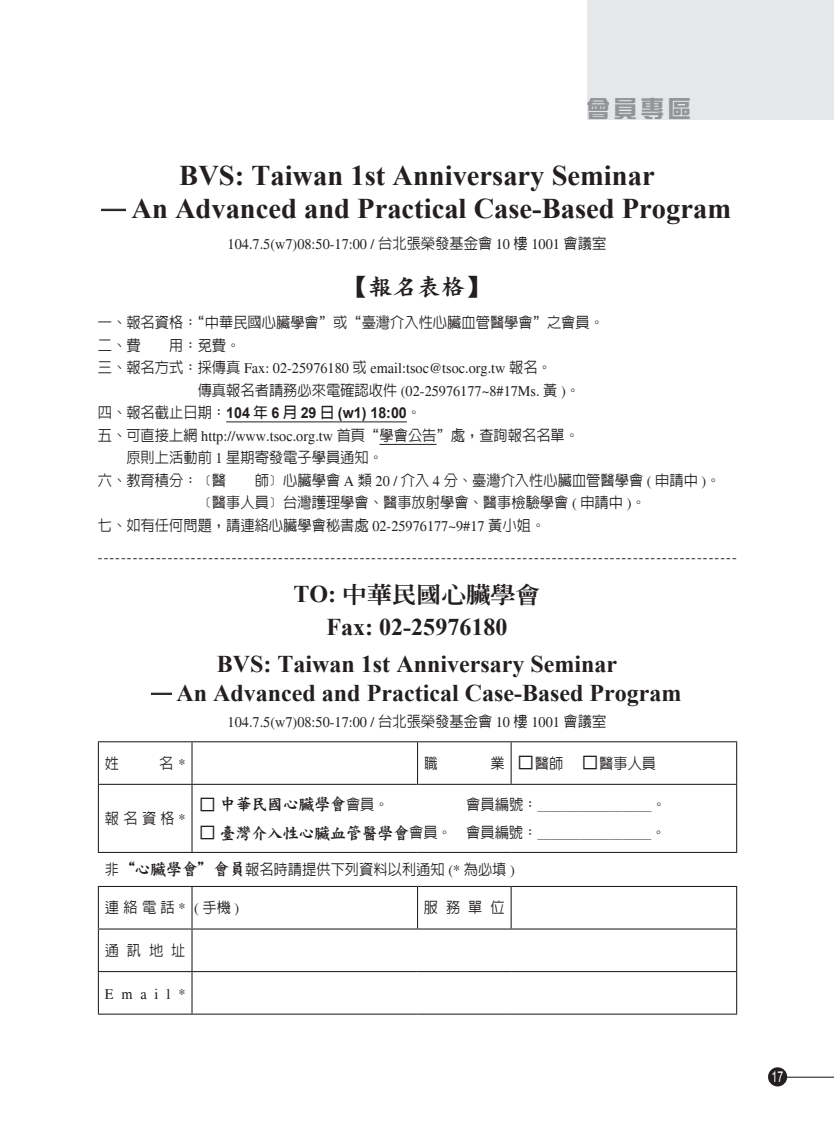
<style>
.page{position:relative;width:834px;height:1132px;background:#fff}
.page>*{position:absolute;margin:0;border:0;box-sizing:border-box;transform-origin:0 0}
.t1{font:700 28.5px/33px "Times New Roman";color:#231f20}
.t2{font:700 24px/37px "Times New Roman";color:#231f20;text-align:center}
.t3{font:24px "DF Kai XB HK BF";color:#231f20}
.t4{font:800 22.5px "Inn Ming";color:#231f20;scale:1.1 1}
.t5{font:900 22.5px "Sing Yi";color:#939598}
.t6{font:16.5px "DF Kai XB HK BF";color:#231f20;scale:.95 1}
.t7{font:500 15px/22.5px "Lin Gothic";color:#231f20;scale:.95 1}
.t8{font:15px/22.5px "Times";color:#231f20;scale:.95 1}
.t9{font:700 15px "Arial";color:#231f20;scale:.95 1}
.t10{font:15px "Arial";color:#fff;scale:.7 1}
.s1{font-family:"Lin Gothic";font-weight:500}
.s2{font-family:"Lin Gothic"}
.s3{font-family:"Times";font-weight:400}
.s4{font-family:"Times New Roman";font-weight:700;font-size:24px}
.s5{font-family:"DF Hei Lt HK BF";font-weight:400;font-size:18px}
.s6{font-family:"DF Hei Lt HK BF";font-size:18px}
.s7{font-family:"Lin Gothic";font-weight:500;font-size:15px}
.s8{font-family:"DF Kai XB HK BF";font-weight:400;font-size:16.5px}
</style>
<div class="page">
<div style="left:767px;top:1066px;width:20px;height:20px;background:#231f20;border-radius:50%"></div>
<hr style="left:786px;top:1076px;width:47px;height:1px;background:#231f20">
<div style="left:587px;top:0;width:246px;height:119px;background:#e6e7e9"></div>
<hr style="left:226px;top:421px;width:181px;height:1px;background:#231f20">
<hr style="left:379px;top:444px;width:57px;height:1px;background:#231f20">
<hr style="left:98px;top:741px;width:94px;height:1px;background:#231f20">
<hr style="left:98px;top:742px;width:1px;height:41px;background:#231f20">
<hr style="left:192px;top:741px;width:225px;height:1px;background:#231f20">
<hr style="left:191px;top:742px;width:1px;height:41px;background:#231f20">
<hr style="left:417px;top:741px;width:94px;height:1px;background:#231f20">
<hr style="left:417px;top:742px;width:1px;height:41px;background:#231f20">
<hr style="left:511px;top:741px;width:226px;height:1px;background:#231f20">
<hr style="left:510px;top:742px;width:1px;height:41px;background:#231f20">
<hr style="left:736px;top:742px;width:1px;height:41px;background:#231f20">
<hr style="left:98px;top:783px;width:94px;height:1px;background:#231f20">
<hr style="left:98px;top:784px;width:1px;height:67px;background:#231f20">
<hr style="left:192px;top:783px;width:225px;height:1px;background:#231f20">
<hr style="left:191px;top:784px;width:1px;height:67px;background:#231f20">
<hr style="left:417px;top:783px;width:94px;height:1px;background:#231f20">
<hr style="left:511px;top:783px;width:226px;height:1px;background:#231f20">
<hr style="left:736px;top:784px;width:1px;height:67px;background:#231f20">
<hr style="left:98px;top:851px;width:94px;height:1px;background:#231f20">
<hr style="left:192px;top:851px;width:225px;height:1px;background:#231f20">
<hr style="left:417px;top:851px;width:94px;height:1px;background:#231f20">
<hr style="left:511px;top:851px;width:226px;height:1px;background:#231f20">
<hr style="left:98px;top:885px;width:94px;height:1px;background:#231f20">
<hr style="left:98px;top:886px;width:1px;height:42px;background:#231f20">
<hr style="left:192px;top:885px;width:225px;height:1px;background:#231f20">
<hr style="left:191px;top:886px;width:1px;height:42px;background:#231f20">
<hr style="left:417px;top:885px;width:94px;height:1px;background:#231f20">
<hr style="left:417px;top:886px;width:1px;height:42px;background:#231f20">
<hr style="left:511px;top:885px;width:226px;height:1px;background:#231f20">
<hr style="left:510px;top:886px;width:1px;height:42px;background:#231f20">
<hr style="left:736px;top:886px;width:1px;height:42px;background:#231f20">
<hr style="left:98px;top:928px;width:94px;height:1px;background:#231f20">
<hr style="left:98px;top:929px;width:1px;height:41px;background:#231f20">
<hr style="left:192px;top:928px;width:225px;height:1px;background:#231f20">
<hr style="left:191px;top:929px;width:1px;height:41px;background:#231f20">
<hr style="left:417px;top:928px;width:94px;height:1px;background:#231f20">
<hr style="left:511px;top:928px;width:226px;height:1px;background:#231f20">
<hr style="left:736px;top:929px;width:1px;height:41px;background:#231f20">
<hr style="left:98px;top:970px;width:94px;height:1px;background:#231f20">
<hr style="left:98px;top:971px;width:1px;height:42px;background:#231f20">
<hr style="left:192px;top:970px;width:225px;height:1px;background:#231f20">
<hr style="left:191px;top:971px;width:1px;height:42px;background:#231f20">
<hr style="left:417px;top:970px;width:94px;height:1px;background:#231f20">
<hr style="left:511px;top:970px;width:226px;height:1px;background:#231f20">
<hr style="left:736px;top:971px;width:1px;height:42px;background:#231f20">
<hr style="left:98px;top:1013px;width:94px;height:1px;background:#231f20">
<hr style="left:192px;top:1013px;width:225px;height:1px;background:#231f20">
<hr style="left:417px;top:1013px;width:94px;height:1px;background:#231f20">
<hr style="left:511px;top:1013px;width:226px;height:1px;background:#231f20">
<svg style="left:102px;top:209px;width:23px;height:1px"></svg>
<svg style="left:151px;top:692px;width:20px;height:2px"></svg>
<h3 class="t5" style="left:587px;top:96px;width:105px">會員專區</h3>
<h1 class="t1" style="left:131px;top:159px;width:601px;text-indent:48px">BVS: Taiwan 1st Anniversary Seminar<br>An Advanced and Practical Case-Based Program</h1>
<p class="t8" style="left:227px;top:233px;width:400px">104.7.5(w7)08:50-17:00 / <span class="s1">台北張榮發基金會</span> 10 <span class="s1">樓</span> 1001 <span class="s1">會議室</span></p>
<h2 class="t3" style="left:345px;top:274px;width:145px">【報名表格】</h2>
<p class="t7" style="left:98px;top:311px;width:534px">一、報名資格：“中華民國心臟學會”或“臺灣介入性心臟血管醫學會”之會員。二、費</p>
<p class="t7" style="left:169px;top:333px;width:77px">用：免費。</p>
<p class="t8" style="left:198px;top:357px;width:404px;text-indent:-100px"><span class="s1">三、報名方式：採傳真</span> Fax: 02-25976180 <span class="s1">或</span> email:tsoc@tsoc.org.tw <span class="s1">報名。<br>傳真報名者請務必來電確認收件</span> (02-25976177~8#17Ms. <span class="s1">黃</span> )<span class="s1">。</span></p>
<p class="t9" style="left:98px;top:403px;width:342px"><span class="s1">四、報名截止日期：</span>104 <span class="s2">年</span> 6 <span class="s2">月</span> 29 <span class="s2">日</span> (w1) 18:00<span class="s1">。</span></p>
<p class="t7" style="left:98px;top:423px;width:508px">五、可直接上網 <span class="s3">http://www.tsoc.org.tw</span> 首頁“學會公告”處，查詢報名名單。</p>
<p class="t7" style="left:126px;top:446px;width:272px">原則上活動前 <span class="s3">1</span> 星期寄發電子學員通知。</p>
<p class="t7" style="left:98px;top:468px;width:137px">六、教育積分：﹝醫</p>
<p class="t7" style="left:255px;top:468px;width:491px">師﹞心臟學會 <span class="s3">A</span> 類 <span class="s3">20 /</span> 介入 <span class="s3">4</span> 分、臺灣介入性心臟血管醫學會 <span class="s3">(</span> 申請中 <span class="s3">)</span>。</p>
<p class="t7" style="left:198px;top:491px;width:473px">﹝醫事人員﹞台灣護理學會、醫事放射學會、醫事檢驗學會 <span class="s3">(</span> 申請中 <span class="s3">)</span>。</p>
<p class="t7" style="left:98px;top:513px;width:472px">七、如有任何問題，請連絡心臟學會秘書處 <span class="s3">02-25976177~9#17</span> 黃小姐。</p>
<p class="t8" style="left:98px;top:545px;width:674px">--------------------------------------------------------------------------------------------------------------</p>
<h3 class="t4" style="left:293px;top:583px;width:226px"><span class="s4">TO:</span> 中華民國心臟學會</h3>
<h2 class="t2" style="left:217px;top:607px;width:402px">Fax: 02-25976180<br>BVS: Taiwan 1st Anniversary Seminar</h2>
<h2 class="t2" style="left:176px;top:673px;width:506px">An Advanced and Practical Case-Based Program</h2>
<p class="t8" style="left:227px;top:710px;width:400px">104.7.5(w7)08:50-17:00 / <span class="s1">台北張榮發基金會</span> 10 <span class="s1">樓</span> 1001 <span class="s1">會議室</span></p>
<p class="t7" style="left:105px;top:751px;width:16px">姓</p>
<p class="t7" style="left:159px;top:751px;width:29px">名 <span class="s3">*</span></p>
<p class="t7" style="left:424px;top:751px;width:16px">職</p>
<p class="t7" style="left:490px;top:751px;width:176px">業 <span class="s5">□</span>醫師 <span class="s5">□</span>醫事人員</p>
<p class="t6" style="left:198px;top:795px;width:202px"><span class="s6">□</span> 中華民國心臟學會<span class="s7">會員。</span></p>
<p class="t7" style="left:198px;top:821px;width:493px"><span class="s5">□</span> <span class="s8">臺灣介入性心臟血管醫學會</span>會員。 會員編號：＿＿＿＿＿＿＿＿。</p>
<p class="t7" style="left:105px;top:857px;width:433px">非<span class="s8">“心臟學會”會員</span>報名時請提供下列資料以利通知 <span class="s3">(*</span> 為必填 <span class="s3">)</span></p>
<p class="t7" style="left:105px;top:896px;width:143px">連絡電話<span class="s3">* (</span>手機<span class="s3">)</span></p>
<p class="t7" style="left:424px;top:896px;width:87px">服務單位</p>
<p class="t7" style="left:105px;top:938px;width:87px">通訊地址</p>
<p class="t8" style="left:105px;top:982px;width:87px">Email*</p>
<p class="t7" style="left:105px;top:806px;width:87px">報名資格<span class="s3">*</span></p>
<p class="t10" style="left:771px;top:1066px;width:18px">17</p>
</div>
